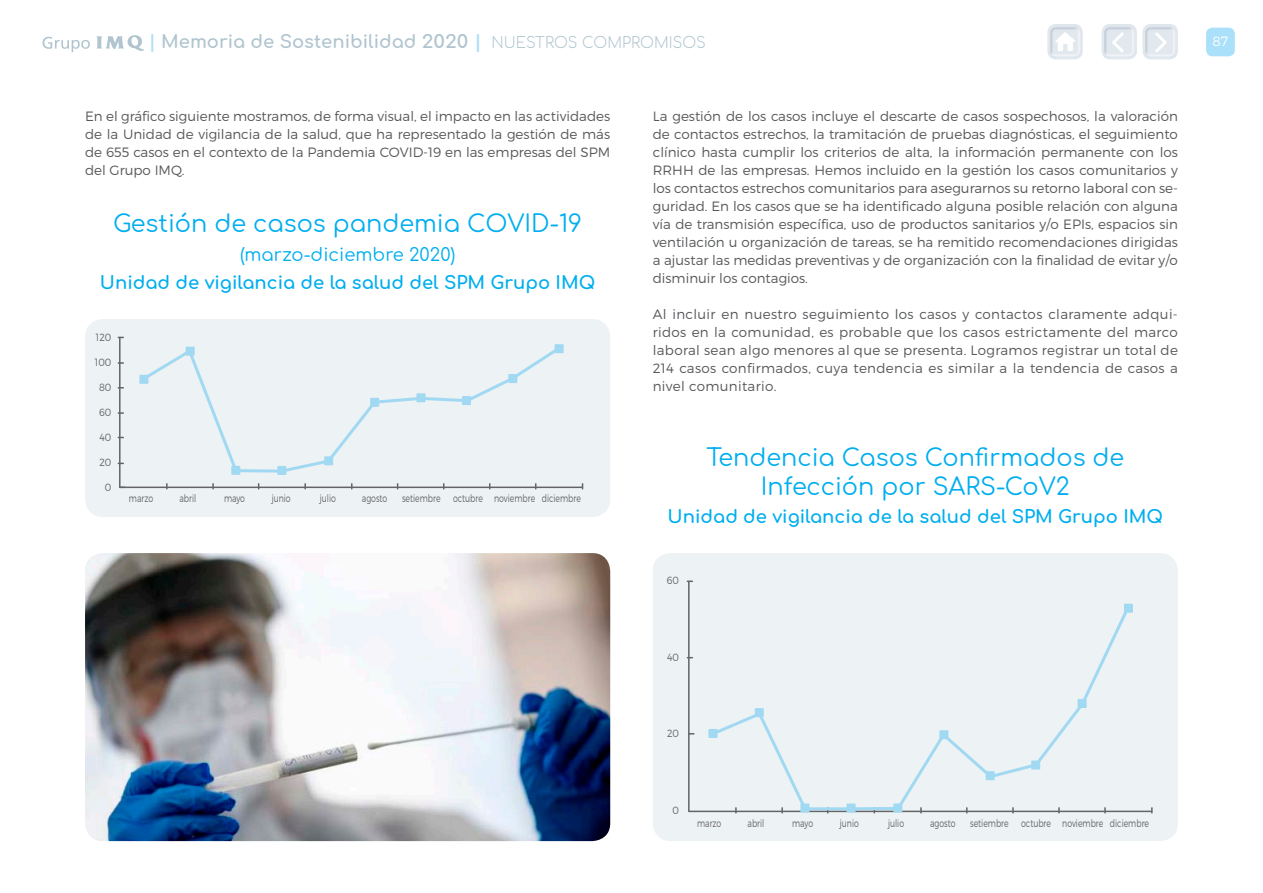
<style>
.page{position:relative;width:1263px;height:893px;background:#fff}
.page>*{position:absolute;margin:0;border:0;box-sizing:border-box;transform-origin:0 0}
.t1{font:24px/28.5px "Comfortaa";color:#00aeef;text-align:center}
.t2{font:700 18px "Comfortaa";color:#00aeef}
.t3{font:700 18px "Comfortaa";color:#b0c5cf}
.t4{font:18px "Comfortaa";color:#00aeef}
.t5{font:300 13.5px/18px "Montserrat";color:#57585a;text-align:justify}
.t6{font:300 13.5px "Montserrat";color:#fff}
.t7{font:300 10.5px "Montserrat";color:#636366;scale:.74 1}
.t8{font:300 10.5px "Montserrat";color:#636366;scale:.9 1}
.s1{color:#aae0f9}
.s2{font-weight:300;font-size:15px}
</style>
<div class="page">
<div style="left:1206px;top:28px;width:29px;height:28px;background:#aae0f9;border-radius:6px"></div>
<svg style="left:96px;top:35px;width:48px;height:16px"></svg>
<svg style="left:43px;top:37px;width:47px;height:15px"></svg>
<img style="left:1047px;top:24px;width:36px;height:35px">
<svg style="left:1055px;top:32px;width:20px;height:19px"></svg>
<div style="left:653px;top:553px;width:525px;height:288px;background:#edf2f4;border-radius:18px"></div>
<hr style="left:688px;top:582px;width:2px;height:229px;background:#636466">
<hr style="left:689px;top:811px;width:463px;height:1px;background:#636466">
<svg style="left:709px;top:613px;width:423px;height:199px"></svg>
<div style="left:708px;top:729px;width:9px;height:9px;background:#a1d9f3"></div>
<div style="left:755px;top:708px;width:9px;height:9px;background:#a1d9f3"></div>
<div style="left:846px;top:803px;width:9px;height:9px;background:#a1d9f3"></div>
<div style="left:800px;top:803px;width:9px;height:9px;background:#a1d9f3"></div>
<div style="left:893px;top:803px;width:9px;height:9px;background:#a1d9f3"></div>
<div style="left:939px;top:730px;width:9px;height:9px;background:#a1d9f3"></div>
<div style="left:1031px;top:760px;width:9px;height:9px;background:#a1d9f3"></div>
<div style="left:1077px;top:699px;width:10px;height:9px;background:#a1d9f3"></div>
<div style="left:1124px;top:604px;width:9px;height:9px;background:#a1d9f3"></div>
<div style="left:986px;top:771px;width:9px;height:9px;background:#a1d9f3"></div>
<div style="left:85px;top:319px;width:525px;height:198px;background:#edf2f4;border-radius:18px"></div>
<hr style="left:119px;top:338px;width:2px;height:149px;background:#636466">
<hr style="left:120px;top:487px;width:463px;height:1px;background:#636466">
<svg style="left:141px;top:344px;width:422px;height:130px"></svg>
<div style="left:139px;top:375px;width:9px;height:9px;background:#a1d9f3"></div>
<div style="left:186px;top:347px;width:9px;height:9px;background:#a1d9f3"></div>
<div style="left:277px;top:466px;width:9px;height:9px;background:#a1d9f3"></div>
<div style="left:231px;top:466px;width:9px;height:9px;background:#a1d9f3"></div>
<div style="left:324px;top:456px;width:9px;height:9px;background:#a1d9f3"></div>
<div style="left:370px;top:398px;width:9px;height:9px;background:#a1d9f3"></div>
<div style="left:462px;top:396px;width:9px;height:9px;background:#a1d9f3"></div>
<div style="left:508px;top:374px;width:9px;height:9px;background:#a1d9f3"></div>
<div style="left:555px;top:344px;width:9px;height:9px;background:#a1d9f3"></div>
<div style="left:416px;top:393px;width:9px;height:9px;background:#a1d9f3"></div>
<img style="left:85px;top:553px;width:525px;height:288px">
<img style="left:1142px;top:24px;width:36px;height:35px">
<svg style="left:1154px;top:32px;width:14px;height:21px"></svg>
<img style="left:1101px;top:24px;width:36px;height:35px">
<svg style="left:1111px;top:32px;width:13px;height:21px"></svg>
<h2 class="t3" style="left:149px;top:25px;width:558px"><span class="s1">|</span> Memoria de Sostenibilidad 2020 <span class="s1">|</span> <span class="s2">NUESTROS COMPROMISOS</span></h2>
<p class="t6" style="left:1212px;top:33px;width:17px">87</p>
<p class="t5" style="left:85px;top:107px;width:527px">En el gráfico siguiente mostramos, de forma visual, el impacto en las actividades de la Unidad de vigilancia de la salud, que ha representado la gestión de más de 655 casos en el contexto de la Pandemia COVID-19 en las empresas del SPM del Grupo IMQ.</p>
<p class="t5" style="left:653px;top:107px;width:527px">La gestión de los casos incluye el descarte de casos sospechosos, la valoración de contactos estrechos, la tramitación de pruebas diagnósticas, el seguimiento clínico hasta cumplir los criterios de alta, la información permanente con los RRHH de las empresas. Hemos incluido en la gestión los casos comunitarios y los contactos estrechos comunitarios para asegurarnos su retorno laboral con se&shy;guridad. En los casos que se ha identificado alguna posible relación con alguna vía de transmisión específica, uso de productos sanitarios y/o EPIs, espacios sin ventilación u organización de tareas, se ha remitido recomendaciones dirigidas a ajustar las medidas preventivas y de organización con la finalidad de evitar y/o disminuir los contagios.</p>
<p class="t5" style="left:653px;top:305px;width:527px">Al incluir en nuestro seguimiento los casos y contactos claramente adqui&shy;ridos en la comunidad, es probable que los casos estrictamente del marco laboral sean algo menores al que se presenta. Logramos registrar un total de 214 casos confirmados, cuya tendencia es similar a la tendencia de casos a nivel comunitario.</p>
<h1 class="t1" style="left:113px;top:206px;width:470px">Gestión de casos pandemia COVID-19</h1>
<h2 class="t4" style="left:240px;top:238px;width:217px">(marzo-diciembre 2020)</h2>
<h2 class="t2" style="left:100px;top:266px;width:497px">Unidad de vigilancia de la salud del SPM Grupo IMQ</h2>
<p class="t8" style="left:96px;top:331px;width:19px">120</p>
<p class="t8" style="left:95px;top:356px;width:20px">100</p>
<p class="t8" style="left:99px;top:381px;width:15px">80</p>
<p class="t8" style="left:99px;top:406px;width:15px">60</p>
<p class="t8" style="left:99px;top:431px;width:15px">40</p>
<p class="t8" style="left:99px;top:456px;width:15px">20</p>
<p class="t8" style="left:105px;top:481px;width:9px">0</p>
<h1 class="t1" style="left:706px;top:440px;width:419px">Tendencia Casos Confirmados de<br>Infección por SARS-CoV2</h1>
<h2 class="t2" style="left:668px;top:500px;width:497px">Unidad de vigilancia de la salud del SPM Grupo IMQ</h2>
<p class="t7" style="left:129px;top:492px;width:34px">marzo</p>
<p class="t7" style="left:179px;top:492px;width:24px">abril</p>
<p class="t7" style="left:224px;top:492px;width:30px">mayo</p>
<p class="t7" style="left:272px;top:492px;width:27px">junio</p>
<p class="t7" style="left:320px;top:492px;width:23px">julio</p>
<p class="t7" style="left:362px;top:492px;width:36px">agosto</p>
<p class="t7" style="left:402px;top:492px;width:243px">setiembre octubre noviembre diciembre</p>
<p class="t8" style="left:667px;top:574px;width:15px">60</p>
<p class="t8" style="left:667px;top:651px;width:15px">40</p>
<p class="t8" style="left:667px;top:727px;width:15px">20</p>
<p class="t8" style="left:673px;top:804px;width:9px">0</p>
<p class="t7" style="left:697px;top:817px;width:34px">marzo</p>
<p class="t7" style="left:747px;top:817px;width:24px">abril</p>
<p class="t7" style="left:792px;top:817px;width:30px">mayo</p>
<p class="t7" style="left:840px;top:817px;width:27px">junio</p>
<p class="t7" style="left:888px;top:817px;width:23px">julio</p>
<p class="t7" style="left:930px;top:817px;width:36px">agosto</p>
<p class="t7" style="left:970px;top:817px;width:243px">setiembre octubre noviembre diciembre</p>
</div>
